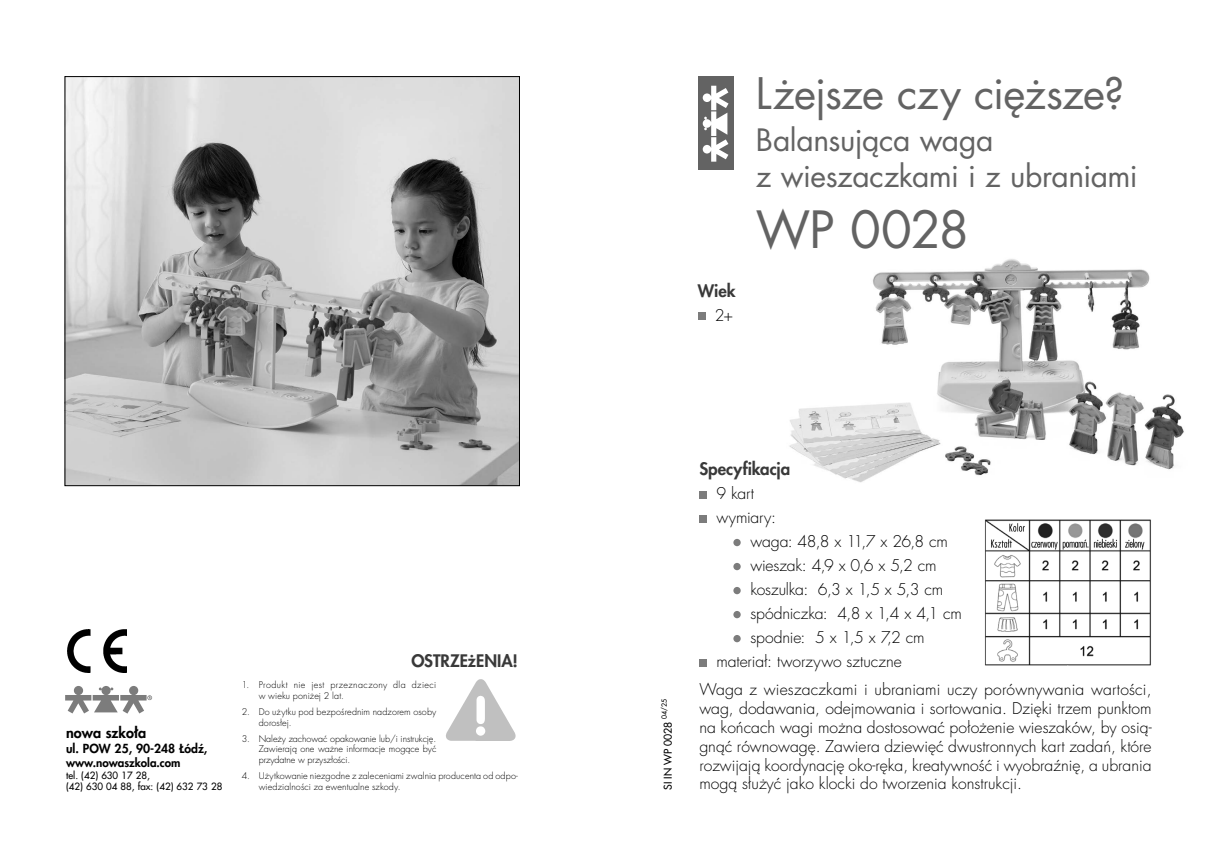
<style>
.page{position:relative;width:1217px;height:868px;background:#fff}
.page>*{position:absolute;margin:0;border:0;box-sizing:border-box;transform-origin:0 0}
.t1{font:49.95px "Futura LTS Book";letter-spacing:-.025em;color:#636363}
.t2{font:42.3px "Futura LTS Book";letter-spacing:-.02em;color:#636363}
.t3{font:30px/36px "Futura LTS Book";letter-spacing:-.015em;color:#636363}
.t4{font:800 16.8px "Futura LTS";color:#393939}
.t5{font:300 15.75px/18.9px "Futura LTS";color:#000;text-align:justify}
.t6{font:800 14.4px "Futura LTS";color:#000}
.t7{font:800 12.15px "Futura LTS";color:#000}
.t8{font:800 11.55px "Futura LTS";color:#000}
.t9{font:10.5px "Futura LTS";color:#000}
.t10{font:9.75px/11.7px "Futura LTS";color:#000}
.t11{font:300 9px/10.8px "Futura LTS";letter-spacing:.01em;color:#000}
.t12{font:300 9px/10.8px "Futura LTS";letter-spacing:.04em;color:#000}
.t13{font:6.9px "Futura LTS";color:#000}
</style>
<div class="page">
<img style="left:789px;top:259px;width:395px;height:224px">
<div style="left:699px;top:491px;width:7px;height:7px;background:#7c7c7c"></div>
<div style="left:699px;top:515px;width:7px;height:7px;background:#7c7c7c"></div>
<div style="left:733px;top:539px;width:7px;height:7px;background:#7c7c7c;border-radius:50%"></div>
<div style="left:733px;top:563px;width:7px;height:7px;background:#7c7c7c;border-radius:50%"></div>
<div style="left:733px;top:587px;width:7px;height:7px;background:#7c7c7c;border-radius:50%"></div>
<div style="left:733px;top:611px;width:7px;height:7px;background:#7c7c7c;border-radius:50%"></div>
<div style="left:733px;top:635px;width:7px;height:7px;background:#7c7c7c;border-radius:50%"></div>
<div style="left:699px;top:659px;width:7px;height:7px;background:#7c7c7c"></div>
<div style="left:697px;top:77px;width:36px;height:93px;background:#636363"></div>
<svg style="left:702px;top:86px;width:26px;height:76px"></svg>
<img style="left:67px;top:629px;width:59px;height:43px">
<img style="left:446px;top:679px;width:70px;height:62px">
<svg style="left:65px;top:686px;width:87px;height:27px"></svg>
<div style="left:697px;top:313px;width:8px;height:7px;background:#7c7c7c"></div>
<img style="left:67px;top:78px;width:450px;height:406px">
<img style="left:985px;top:519px;width:166px;height:147px">
<p class="t6" style="left:66px;top:723px;width:82px">nowa szko³a</p>
<p class="t7" style="left:66px;top:740px;width:143px">ul. POW 25, 90-248 £ódŸ,</p>
<p class="t8" style="left:66px;top:754px;width:116px">www.nowaszkola.com</p>
<p class="t10" style="left:66px;top:769px;width:158px">tel. (42) 630 17 28,<br>(42) 630 04 88, fax: (42) 632 73 28</p>
<p class="t4" style="left:411px;top:649px;width:108px">OSTRZE¿ENIA!</p>
<p class="t12" style="left:259px;top:679px;width:179px;text-indent:-17px">1. Produkt nie jest przeznaczony dla dzieci w wieku poni¿ej 2 lat.</p>
<p class="t11" style="left:259px;top:706px;width:179px;text-indent:-17px">2. Do u¿ytku pod bezpoœrednim nadzorem osoby doros³ej.</p>
<p class="t11" style="left:259px;top:733px;width:179px;text-align:justify;text-indent:-17px">3. Nale¿y zachowaæ opakowanie lub/i instrukcjê.<br>Zawieraj¹ one wa¿ne informacje mog¹ce byæ przydatne w przysz³oœci.</p>
<p class="t11" style="left:259px;top:770px;width:261px;text-indent:-17px">4. Użytkowanie niezgodne z zaleceniami zwalnia producenta od odpo&shy;wiedzialnoœci za ewentualne szkody.</p>
<p class="t4" style="left:697px;top:280px;width:39px">Wiek</p>
<p class="t5" style="left:714px;top:306px;width:20px">2+</p>
<h2 class="t2" style="left:755px;top:66px;width:370px">Lżejsze czy cięższe?</h2>
<h3 class="t3" style="left:755px;top:122px;width:383px">Balansująca waga<br>z wieszaczkami i z ubraniami</h3>
<h1 class="t1" style="left:755px;top:198px;width:215px">WP 0028</h1>
<p class="t13" style="left:659px;top:718px;width:21px;rotate:-90deg">04/25</p>
<p class="t9" style="left:660px;top:789px;width:70px;rotate:-90deg">SI IN WP 0028</p>
<p class="t4" style="left:699px;top:458px;width:92px">Specyfikacja</p>
<p class="t5" style="left:716px;top:484px;width:39px">9 kart</p>
<p class="t5" style="left:716px;top:508px;width:61px">wymiary:</p>
<p class="t5" style="left:750px;top:532px;width:199px">waga: 48,8 x 11,7 x 26,8 cm</p>
<p class="t5" style="left:750px;top:556px;width:188px">wieszak: 4,9 x 0,6 x 5,2 cm</p>
<p class="t5" style="left:750px;top:580px;width:194px">koszulka: 6,3 x 1,5 x 5,3 cm</p>
<p class="t5" style="left:750px;top:604px;width:213px">spódniczka: 4,8 x 1,4 x 4,1 cm</p>
<p class="t5" style="left:750px;top:628px;width:176px">spodnie: 5 x 1,5 x 7,2 cm</p>
<p class="t5" style="left:716px;top:652px;width:187px">materiał: tworzywo sztuczne</p>
<p class="t5" style="left:699px;top:680px;width:453px">Waga z wieszaczkami i ubraniami uczy porównywania wartości, wag, dodawania, odejmowania i sortowania. Dzięki trzem punktom na końcach wagi można dostosować położenie wieszaków, by osią&shy;gnąć równowagę. Zawiera dziewięć dwustronnych kart zadań, które rozwijają koordynację oko-ręka, kreatywność i wyobraźnię, a ubrania mogą służyć jako klocki do tworzenia konstrukcji.</p>
</div>
